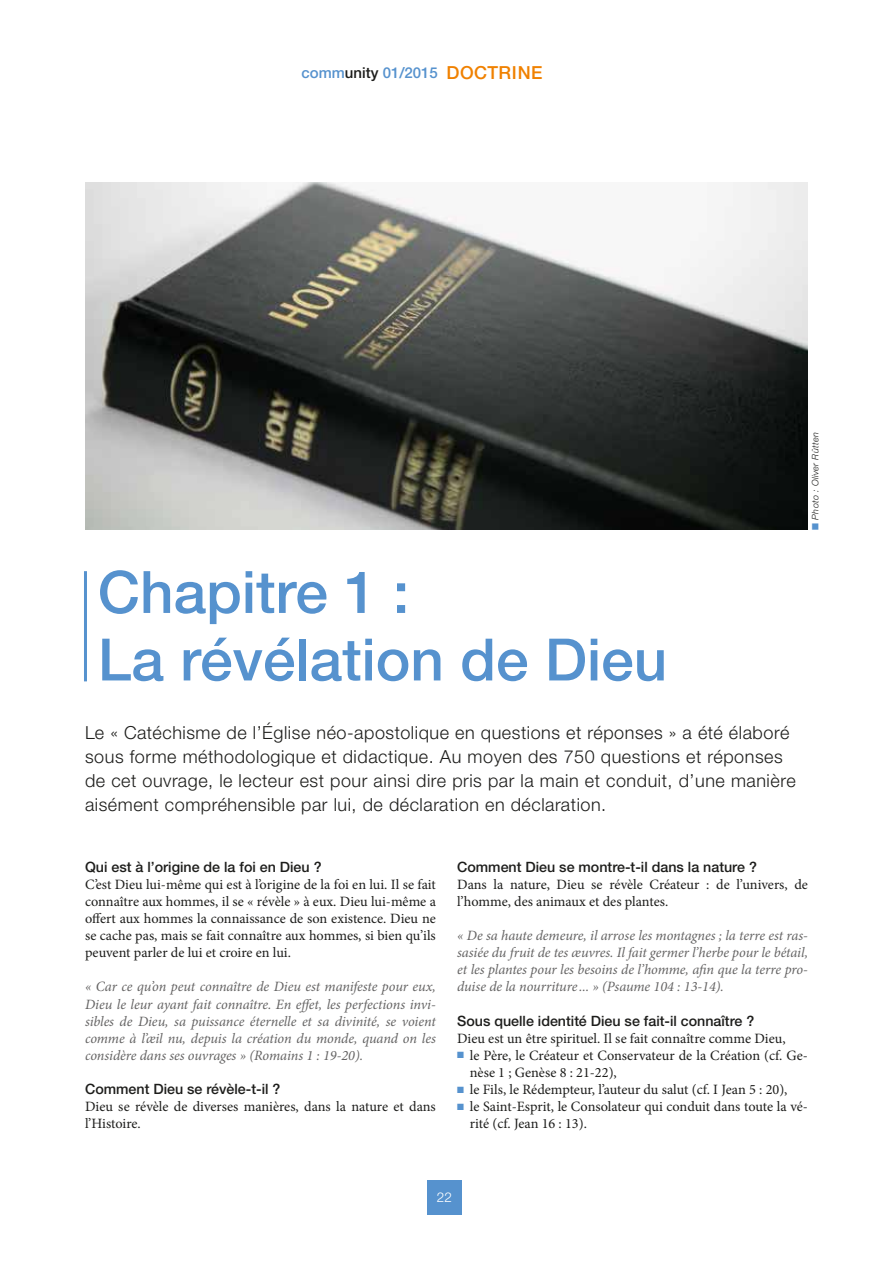
<style>
.page{position:relative;width:893px;height:1263px;background:#fff}
.page>*{position:absolute;margin:0;border:0;box-sizing:border-box;transform-origin:0 0}
.t1{font:500 58.5px/67.5px "Helvetica Neue LTW1 G";color:#5692ce}
.t2{font:300 18px/24px "Helvetica Neue LTW1 G";letter-spacing:.03em;color:#1d1d1b}
.t3{font:500 15px "Helvetica Neue LTW1 G";color:#5692ce}
.t4{font:14.25px/17.1px "Minion Pro";color:#1d1d1b}
.t5{font:italic 14.25px/17.1px "Minion Pro";letter-spacing:-.005em;color:#646363;text-align:justify}
.t6{font:500 14.25px "Helvetica Neue LTW1 G";color:#1d1d1b}
.t7{font:300 13.5px "Helvetica Neue LTW1 G";color:#fff}
.t8{font:italic 300 9px "Helvetica Neue LTW1 G";letter-spacing:.035em;color:#1d1d1b}
.s1{color:#1d1d1b}
.s2{font-size:18px;color:#f08100}
.s3{color:#5692ce}
</style>
<div class="page">
<div style="left:427px;top:1180px;width:34px;height:34px;background:#5692ce"></div>
<img style="left:85px;top:183px;width:723px;height:346px">
<hr style="left:84px;top:571px;width:3px;height:110px;background:#5692ce">
<p class="t3" style="left:302px;top:63px;width:243px">comm<span class="s1">unity</span> 01/2015 <span class="s2">DOCTRINE</span></p>
<h1 class="t1" style="left:98px;top:558px;width:571px">Chapitre 1 :<br>La révélation de Dieu</h1>
<p class="t2" style="left:85px;top:720px;width:712px">Le « Catéchisme de l’Église néo-apostolique en questions et réponses » a été élaboré sous forme méthodologique et didactique. Au moyen des 750 questions et réponses de cet ouvrage, le lecteur est pour ainsi dire pris par la main et conduit, d’une manière aisément compréhensible par lui, de déclaration en déclaration.</p>
<p class="t8" style="left:810px;top:529px;width:99px;rotate:-90deg"><span class="s3">■</span> Photo : Oliver Rütten</p>
<p class="t6" style="left:85px;top:858px;width:238px">Qui est à l’origine de la foi en Dieu ?</p>
<p class="t4" style="left:85px;top:876px;width:352px;text-align:justify">C’est Dieu lui-même qui est à l’origine de la foi en lui. Il se fait connaître aux hommes, il se « révèle » à eux. Dieu lui-même a offert aux hommes la connaissance de son existence. Dieu ne se cache pas, mais se fait connaître aux hommes, si bien qu’ils peuvent parler de lui et croire en lui.</p>
<p class="t5" style="left:85px;top:978px;width:352px">« Car ce qu’on peut connaître de Dieu est manifeste pour eux, Dieu le leur ayant fait connaître. En effet, les perfections invi&shy;sibles de Dieu, sa puissance éternelle et sa divinité, se voient comme à l’æil nu, depuis la création du monde, quand on les considère dans ses ouvrages » (Romains 1 : 19-20).</p>
<p class="t6" style="left:85px;top:1080px;width:197px">Comment Dieu se révèle-t-il ?</p>
<p class="t4" style="left:85px;top:1098px;width:352px">Dieu se révèle de diverses manières, dans la nature et dans l’Histoire.</p>
<p class="t6" style="left:457px;top:858px;width:301px">Comment Dieu se montre-t-il dans la nature ?</p>
<p class="t4" style="left:457px;top:876px;width:352px">Dans la nature, Dieu se révèle Créateur : de l’univers, de l’homme, des animaux et des plantes.</p>
<p class="t5" style="left:457px;top:927px;width:352px">« De sa haute demeure, il arrose les montagnes ; la terre est ras&shy;sasiée du fruit de tes æuvres. Il fait germer l’herbe pour le bétail, et les plantes pour les besoins de l’homme, afin que la terre pro&shy;duise de la nourriture ... » (Psaume 104 : 13-14).</p>
<p class="t6" style="left:457px;top:1012px;width:299px">Sous quelle identité Dieu se fait-il connaître ?</p>
<p class="t4" style="left:457px;top:1030px;width:330px">Dieu est un être spirituel. Il se fait connaître comme Dieu,</p>
<p class="t4" style="left:470px;top:1047px;width:340px;text-indent:-13px"><span class="s3">■</span> le Père, le Créateur et Conservateur de la Création (cf. Ge&shy;nèse 1 ; Genèse 8 : 21-22),</p>
<p class="t4" style="left:457px;top:1081px;width:332px"><span class="s3">■</span> le Fils, le Rédempteur, l’auteur du salut (cf. I Jean 5 : 20),</p>
<p class="t4" style="left:470px;top:1098px;width:340px;text-indent:-13px"><span class="s3">■</span> le Saint-Esprit, le Consolateur qui conduit dans toute la vé&shy;rité (cf. Jean 16 : 13).</p>
<p class="t7" style="left:437px;top:1189px;width:17px">22</p>
</div>
